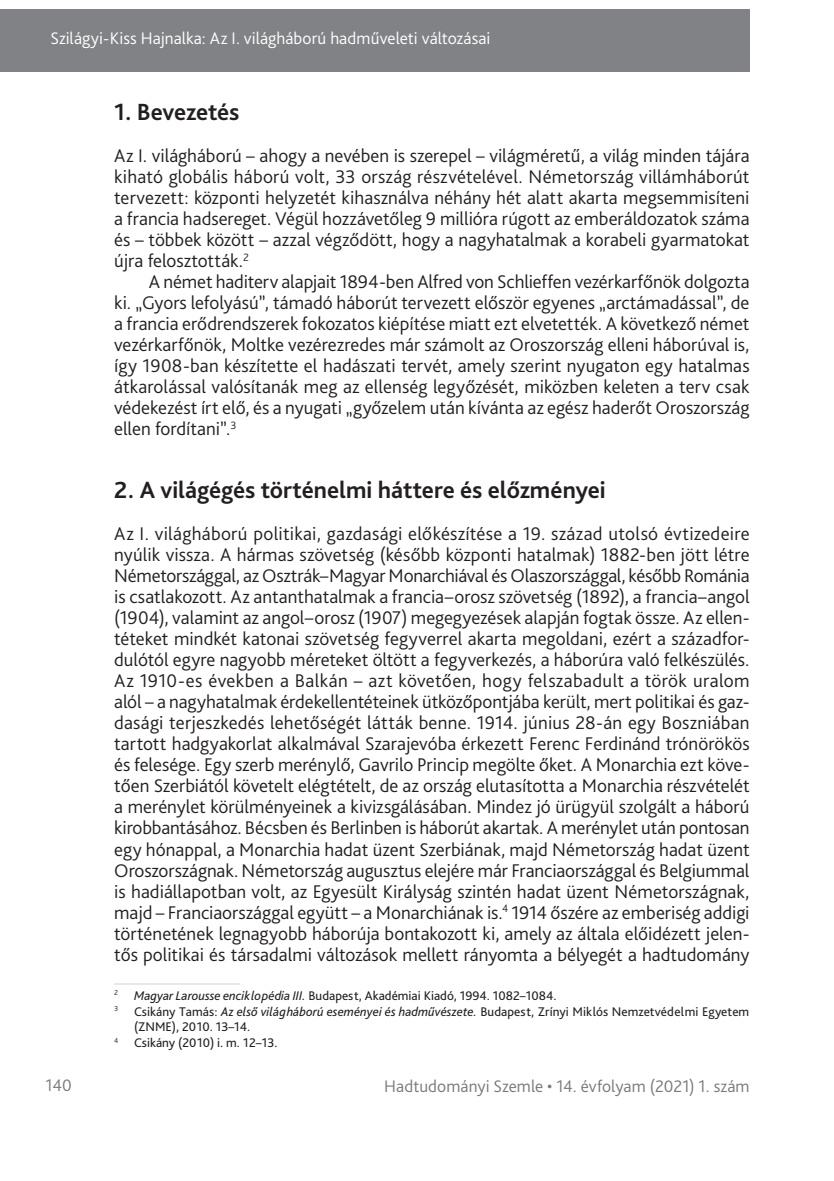
<style>
.page{position:relative;width:834px;height:1181px;background:#fff}
.page>*{position:absolute;margin:0;border:0;box-sizing:border-box;transform-origin:0 0}
.t1{font:700 24.5px "Bliss Pro";letter-spacing:-.005em;color:#231f20}
.t2{font:300 19.25px/21px "Bliss Pro";color:#231f20;text-align:justify}
.t3{font:300 17.5px "Bliss Pro";letter-spacing:.01em;color:#fff}
.t4{font:300 17.5px "Bliss Pro";letter-spacing:.005em;color:#767a7c}
.t5{font:13.12px "Bliss Pro";color:#231f20}
.s1{font-style:italic}
</style>
<div class="page">
<div style="left:0;top:9px;width:749px;height:63px;background:#808285"></div>
<hr style="left:114px;top:983px;width:126px;height:1px;background:#d1d2d4">
<p class="t3" style="left:51px;top:27px;width:441px">Szilágyi-Kiss Hajnalka: Az I. világháború hadműveleti változásai</p>
<p class="t1" style="left:114px;top:97px;width:127px">1. Bevezetés</p>
<p class="t2" style="left:114px;top:145px;width:637px">Az I. világháború – ahogy a nevében is szerepel – világméretű, a világ minden tájára kiható globális háború volt, 33 ország részvételével. Németország villámháborút tervezett: központi helyzetét kihasználva néhány hét alatt akarta megsemmisíteni a francia hadsereget. Végül hozzávetőleg 9 millióra rúgott az emberáldozatok száma és – többek között – azzal végződött, hogy a nagyhatalmak a korabeli gyarmatokat újra felosztották. <sup>2</sup></p>
<p class="t2" style="left:114px;top:271px;width:637px;text-indent:35px">A német haditerv alapjait 1894-ben Alfred von Schlieffen vezérkarfőnök dolgozta ki. „Gyors lefolyású”, támadó háborút tervezett először egyenes „arctámadással”, de a francia erődrendszerek fokozatos kiépítése miatt ezt elvetették. A következő német vezérkarfőnök, Moltke vezérezredes már számolt az Oroszország elleni háborúval is, így 1908-ban készítette el hadászati tervét, amely szerint nyugaton egy hatalmas átkarolással valósítanák meg az ellenség legyőzését, miközben keleten a terv csak védekezést írt elő, és a nyugati „győzelem után kívánta az egész haderőt Oroszország ellen fordítani”. <sup>3</sup></p>
<p class="t1" style="left:114px;top:475px;width:493px">2. A világégés történelmi háttere és előzményei</p>
<p class="t2" style="left:114px;top:523px;width:637px;text-align:left">Az I. világháború politikai, gazdasági előkészítése a -19. század utolsó évtizedeire nyúlik vissza. A hármas szövetség (később központi hatalmak) 1882-ben jött létre Németországgal, az Osztrák–Magyar Monarchiával és Olaszországgal, később Románia is csatlakozott. Az antanthatalmak a francia–orosz szövetség (1892), a francia–angol (1904), valamint az angol–orosz (1907) megegyezések alapján fogtak össze. Az ellen&shy;téteket mindkét katonai szövetség fegyverrel akarta megoldani, ezért a századfor&shy;dulótól egyre nagyobb méreteket öltött a fegyverkezés, a háborúra való felkészülés.<br>Az -1910-es években a Balkán – azt követően, hogy felszabadult a török uralom alól – a nagyhatalmak érdekellentéteinek ütközőpontjába került, mert politikai és gaz&shy;dasági terjeszkedés lehetőségét látták benne. 1914. június 28-án egy Boszniában tartott hadgyakorlat alkalmával Szarajevóba érkezett Ferenc Ferdinánd trónörökös és felesége. Egy szerb merénylő, Gavrilo Princip megölte őket. A Monarchia ezt köve&shy;tően Szerbiától követelt elégtételt, de az ország elutasította a Monarchia részvételét a merénylet körülményeinek a kivizsgálásában. Mindez jó ürügyül szolgált a háború kirobbantásához. Bécsben és Berlinben is háborút akartak. A merénylet után pontosan egy hónappal, a Monarchia hadat üzent Szerbiának, majd Németország hadat üzent Oroszországnak. Németország augusztus elejére már Franciaországgal és Belgiummal is hadiállapotban volt, az Egyesült Királyság szintén hadat üzent Németországnak, majd – Franciaországgal együtt – a Monarchiának is.<sup>4</sup> 1914 őszére az emberiség addigi történetének legnagyobb háborúja bontakozott ki, amely az általa előidézett jelen&shy;tős politikai és társadalmi változások mellett rányomta a bélyegét a hadtudomány</p>
<p class="t5" style="left:114px;top:987px;width:443px"><sup>2</sup> <span class="s1">Magyar Larousse enciklopédia III.</span> Budapest, Akadémiai Kiadó, 1994. 1082–1084.</p>
<p class="t5" style="left:114px;top:1003px;width:636px"><sup>3</sup> Csikány Tamás: <span class="s1">Az első világháború eseményei és hadművészete.</span> Budapest, Zrínyi Miklós Nemzetvédelmi Egyetem</p>
<p class="t5" style="left:134px;top:1018px;width:118px">(ZNME), 2010. 13–14.</p>
<p class="t5" style="left:114px;top:1034px;width:165px"><sup>4</sup> Csikány (2010) i. m. 12–13.</p>
<p class="t4" style="left:46px;top:1074px;width:28px">140</p>
<p class="t4" style="left:384px;top:1075px;width:367px">Hadtudományi Szemle • 14. évfolyam (2021) 1. szám</p>
</div>
